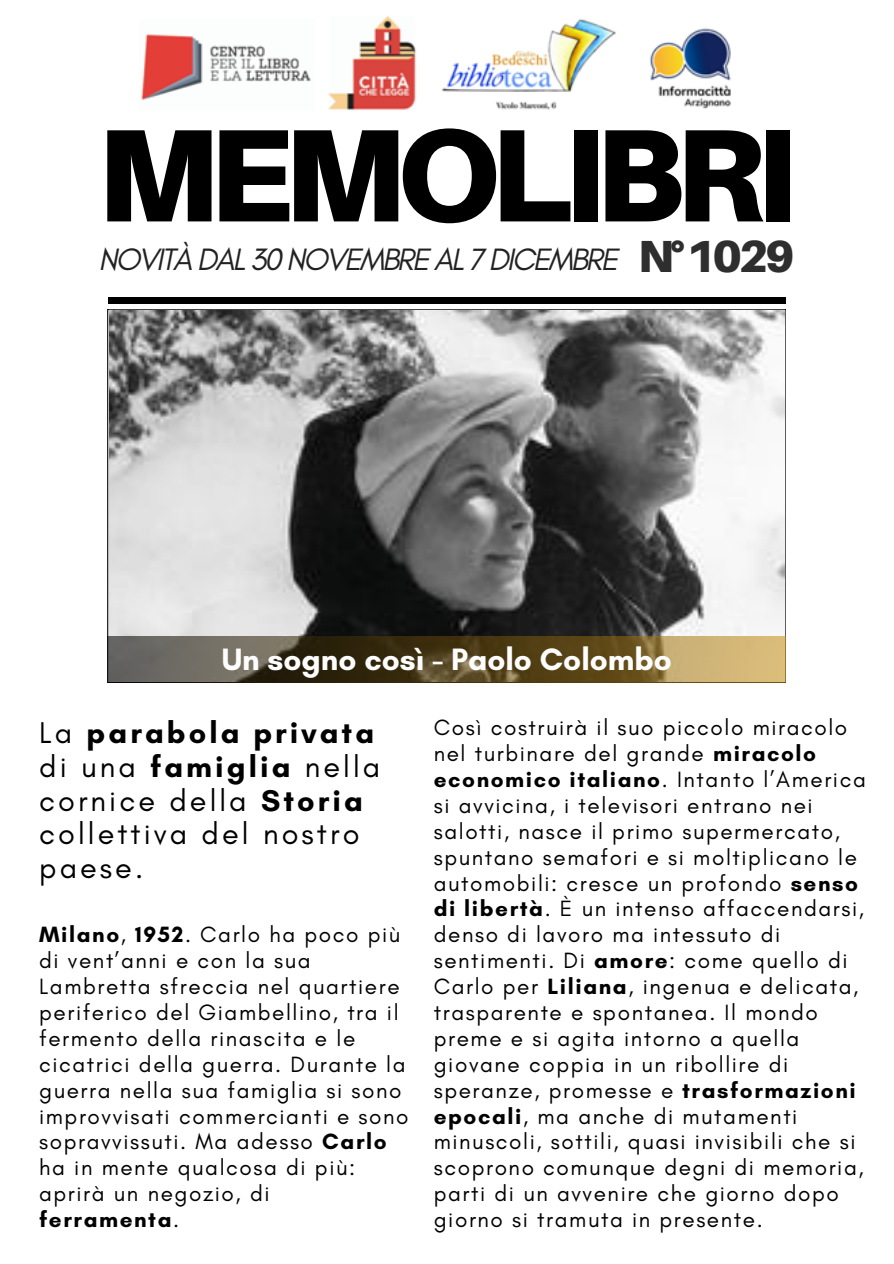
<style>
.page{position:relative;width:894px;height:1264px;background:#fff}
.page>*{position:absolute;margin:0;border:0;box-sizing:border-box;transform-origin:0 0}
.t1{font:900 132px "Aileron";letter-spacing:-.075em;color:#000}
.t2{font:900 45px "Aileron";color:#2e2e2e}
.t3{font:italic 31.5px "Glacial Indifference";letter-spacing:-.065em;color:#222}
.t4{font:700 31.5px "Glacial Indifference";color:#fefefe}
.t5{font:30.6px/33.8px "Glacial Indifference";letter-spacing:.1em;color:#000}
.t6{font:22.5px/25.8px "Glacial Indifference";letter-spacing:.07em;color:#000}
.s1{font-weight:700}
</style>
<div class="page">
<svg style="left:108px;top:309px;width:677px;height:327px;background:#8c8c8c"></svg>
<div style="left:108px;top:297px;width:677px;height:7px;background:#000"></div>
<img style="left:141px;top:15px;width:590px;height:95px">
<svg style="left:108px;top:636px;width:677px;height:46px;background:#6c5d3b"></svg>
<h5 class="t1" style="left:97px;top:93px;width:701px">MEMOLIBRI</h5>
<h4 class="t3" style="left:98px;top:240px;width:521px">NOVITÀ DAL 30 NOVEMBRE AL 7 DICEMBRE</h4>
<p class="t2" style="left:638px;top:228px;width:158px">N°1029</p>
<h3 class="t4" style="left:221px;top:640px;width:451px">Un sogno così - Paolo Colombo</h3>
<p class="t5" style="left:39px;top:715px;width:342px">La <span class="s1">parabola privata </span>di una <span class="s1">famiglia</span> nella cornice della <span class="s1">Storia </span>collettiva del nostro paese.</p>
<h1 class="t6" style="left:39px;top:921px;width:371px"><span class="s1">Milano</span>, <span class="s1">1952</span>. Carlo ha poco più di vent’anni e con la sua<br>Lambretta sfreccia nel quartiere periferico del Giambellino, tra il fermento della rinascita e le cicatrici della guerra. Durante la guerra nella sua famiglia si sono improvvisati commercianti e sono sopravvissuti. Ma adesso <span class="s1">Carlo </span>ha in mente qualcosa di più: aprirà un negozio, di <span class="s1">ferramenta</span>.</h1>
<h2 class="t6" style="left:433px;top:714px;width:433px">Così costruirà il suo piccolo miracolo nel turbinare del grande <span class="s1">miracolo economico italiano</span>. Intanto l’America si avvicina, i televisori entrano nei salotti, nasce il primo supermercato, spuntano semafori e si moltiplicano le automobili: cresce un profondo <span class="s1">senso di libertà</span>. È un intenso affaccendarsi, denso di lavoro ma intessuto di sentimenti. Di <span class="s1">amore</span>: come quello di Carlo per <span class="s1">Liliana</span>, ingenua e delicata, trasparente e spontanea. Il mondo preme e si agita intorno a quella giovane coppia in un ribollire di speranze, promesse e <span class="s1">trasformazioni epocali</span>, ma anche di mutamenti minuscoli, sottili, quasi invisibili che si scoprono comunque degni di memoria, parti di un avvenire che giorno dopo giorno si tramuta in presente.</h2>
</div>
